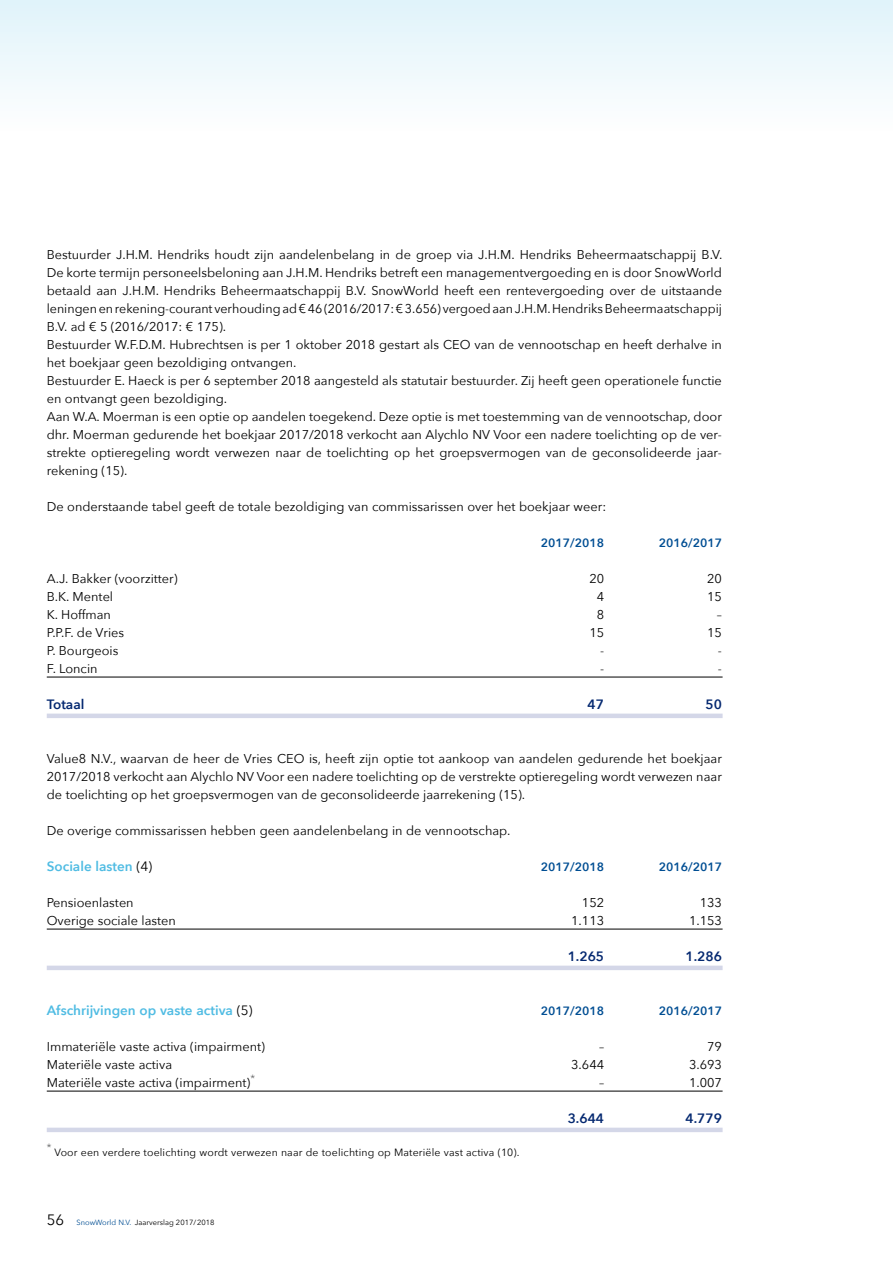
<style>
.page{position:relative;width:893px;height:1263px;background:#fff}
.page>*{position:absolute;margin:0;border:0;box-sizing:border-box;transform-origin:0 0}
.t1{font:600 13.5px "Avenir Next";color:#50bce3}
.t2{font:600 13.5px "Avenir Next";color:#042870}
.t3{font:12.75px/18px "Avenir Next";color:#000}
.t4{font:600 12px "Avenir Next";color:#004e93}
.t5{font:10.5px "Avenir Next";letter-spacing:.015em;color:#000}
.t6{font:7.5px "Avenir Next";color:#000}
.s1{font-weight:400;color:#000}
.s2{font-size:15px}
.s3{color:#004e93}
</style>
<div class="page">
<svg style="left:0;top:0;width:893px;height:90px;fill:#eaf7fb"></svg>
<hr style="left:47px;top:677px;width:676px;height:1px;background:#000">
<hr style="left:47px;top:714px;width:676px;height:4px;background:#d4d7e8">
<hr style="left:47px;top:929px;width:676px;height:1px;background:#000">
<hr style="left:47px;top:966px;width:676px;height:4px;background:#d4d7e8">
<hr style="left:47px;top:1091px;width:676px;height:1px;background:#000">
<hr style="left:47px;top:1128px;width:676px;height:4px;background:#d4d7e8">
<p class="t3" style="left:47px;top:245px;width:677px">Bestuurder J.H.M. Hendriks houdt zijn aandelenbelang in de groep via J.H.M. Hendriks Beheermaatschappij B.V.<br>De korte termijn personeelsbeloning aan J.H.M. Hendriks betreft een managementvergoeding en is door SnowWorld betaald aan J.H.M. Hendriks Beheermaatschappij B.V. SnowWorld heeft een rentevergoeding over de uitstaande leningen en rekening-courant verhouding ad € 46 (2016/2017: € 3.656) vergoed aan J.H.M. Hendriks Beheermaatschappij B.V. ad € 5 (2016/2017: € 175).<br>Bestuurder W.F.D.M. Hubrechtsen is per 1 oktober 2018 gestart als CEO van de vennootschap en heeft derhalve in het boekjaar geen bezoldiging ontvangen.<br>Bestuurder E. Haeck is per 6 september 2018 aangesteld als statutair bestuurder. Zij heeft geen operationele functie en ontvangt geen bezoldiging.<br>Aan W.A. Moerman is een optie op aandelen toegekend. Deze optie is met toestemming van de vennootschap, door dhr. Moerman gedurende het boekjaar 2017/2018 verkocht aan Alychlo NV Voor een nadere toelichting op de ver&shy;strekte optieregeling wordt verwezen naar de toelichting op het groepsvermogen van de geconsolideerde jaar&shy;rekening (15).</p>
<p class="t3" style="left:47px;top:497px;width:561px">De onderstaande tabel geeft de totale bezoldiging van commissarissen over het boekjaar weer:</p>
<p class="t4" style="left:541px;top:532px;width:65px">2017/2018</p>
<p class="t4" style="left:659px;top:532px;width:65px">2016/2017</p>
<p class="t3" style="left:47px;top:569px;width:132px">A.J. Bakker (voorzitter)</p>
<p class="t3" style="left:589px;top:569px;width:16px">20</p>
<p class="t3" style="left:707px;top:569px;width:16px">20</p>
<p class="t3" style="left:47px;top:587px;width:68px">B.K. Mentel</p>
<p class="t3" style="left:597px;top:587px;width:9px">4</p>
<p class="t3" style="left:707px;top:587px;width:16px">15</p>
<p class="t3" style="left:47px;top:605px;width:66px">K. Hoffman</p>
<p class="t3" style="left:597px;top:605px;width:9px">8</p>
<p class="t3" style="left:717px;top:605px;width:7px">–</p>
<p class="t3" style="left:47px;top:623px;width:79px">P.P.F. de Vries</p>
<p class="t3" style="left:589px;top:623px;width:16px">15</p>
<p class="t3" style="left:707px;top:623px;width:16px">15</p>
<p class="t3" style="left:47px;top:641px;width:73px">P. Bourgeois</p>
<p class="t3" style="left:600px;top:641px;width:6px">-</p>
<p class="t3" style="left:718px;top:641px;width:6px">-</p>
<p class="t3" style="left:47px;top:659px;width:52px">F. Loncin</p>
<p class="t3" style="left:600px;top:659px;width:6px">-</p>
<p class="t3" style="left:718px;top:659px;width:6px">-</p>
<p class="t2" style="left:47px;top:692px;width:39px">Totaal</p>
<p class="t2" style="left:588px;top:692px;width:18px">47</p>
<p class="t2" style="left:705px;top:692px;width:18px">50</p>
<p class="t3" style="left:47px;top:749px;width:677px;text-align:justify">Value8 N.V., waarvan de heer de Vries CEO is, heeft zijn optie tot aankoop van aandelen gedurende het boekjaar 2017/2018 verkocht aan Alychlo NV Voor een nadere toelichting op de verstrekte optieregeling wordt verwezen naar de toelichting op het groepsvermogen van de geconsolideerde jaarrekening (15).</p>
<p class="t3" style="left:47px;top:821px;width:465px">De overige commissarissen hebben geen aandelenbelang in de vennootschap.</p>
<p class="t1" style="left:47px;top:854px;width:107px">Sociale lasten <span class="s1">(4)</span></p>
<p class="t4" style="left:541px;top:856px;width:65px">2017/2018</p>
<p class="t4" style="left:659px;top:856px;width:65px">2016/2017</p>
<p class="t3" style="left:47px;top:893px;width:88px">Pensioenlasten</p>
<p class="t3" style="left:582px;top:893px;width:24px">152</p>
<p class="t3" style="left:700px;top:893px;width:24px">133</p>
<p class="t3" style="left:47px;top:911px;width:131px">Overige sociale lasten</p>
<p class="t3" style="left:571px;top:911px;width:34px">1.113</p>
<p class="t3" style="left:689px;top:911px;width:34px">1.153</p>
<p class="t2" style="left:568px;top:944px;width:38px">1.265</p>
<p class="t2" style="left:685px;top:944px;width:38px">1.286</p>
<p class="t1" style="left:47px;top:998px;width:207px">Afschrijvingen op vaste activa <span class="s1">(5)</span></p>
<p class="t4" style="left:541px;top:1000px;width:65px">2017/2018</p>
<p class="t4" style="left:659px;top:1000px;width:65px">2016/2017</p>
<p class="t3" style="left:47px;top:1037px;width:220px">Immateriële vaste activa (impairment)</p>
<p class="t3" style="left:599px;top:1037px;width:7px">–</p>
<p class="t3" style="left:707px;top:1037px;width:16px">79</p>
<p class="t3" style="left:47px;top:1055px;width:127px">Materiële vaste activa</p>
<p class="t3" style="left:571px;top:1055px;width:34px">3.644</p>
<p class="t3" style="left:689px;top:1055px;width:34px">3.693</p>
<p class="t3" style="left:47px;top:1073px;width:210px">Materiële vaste activa (impairment)<sup>*</sup></p>
<p class="t3" style="left:599px;top:1073px;width:7px">–</p>
<p class="t3" style="left:689px;top:1073px;width:34px">1.007</p>
<p class="t2" style="left:568px;top:1106px;width:38px">3.644</p>
<p class="t2" style="left:685px;top:1106px;width:38px">4.779</p>
<p class="t5" style="left:47px;top:1143px;width:474px"><sup>*</sup> Voor een verdere toelichting wordt verwezen naar de toelichting op Materiële vast activa (10).</p>
<p class="t6" style="left:47px;top:1216px;width:169px"><span class="s2">56</span> <span class="s3">SnowWorld N.V.</span> Jaarverslag 2017/2018</p>
</div>
